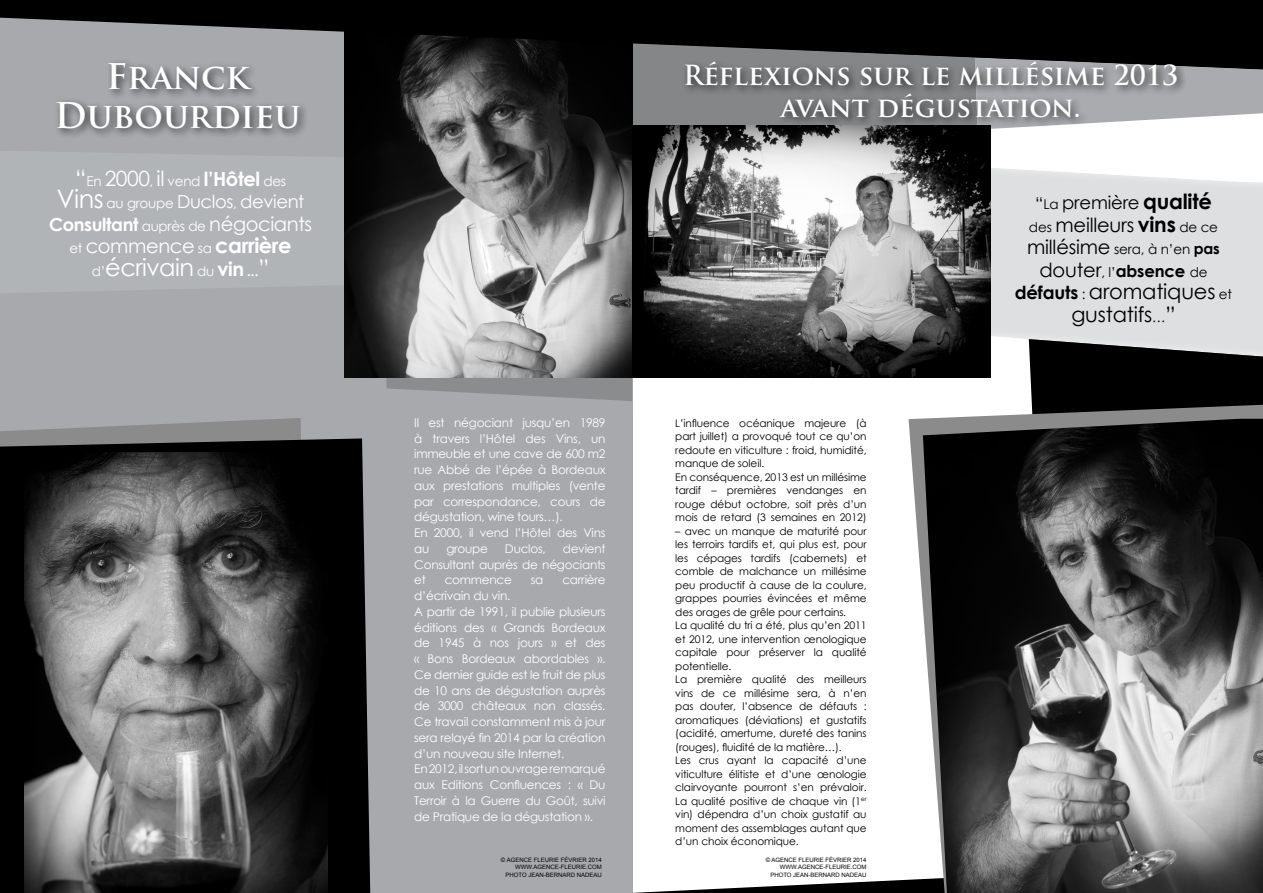
<style>
.page{position:relative;width:1263px;height:893px;background:#fff}
.page>*{position:absolute;margin:0;border:0;box-sizing:border-box;transform-origin:0 0}
.t1{font:700 34.5px/39px "Trajan Pro";color:#fff;text-align:center}
.t2{font:700 27px/31.5px "Trajan Pro";color:#fff;text-align:center}
.t3{font:24px "Century Gothic";letter-spacing:-.02em;color:#fff}
.t4{font:21px/22.5px "Century Gothic";letter-spacing:-.01em;color:#000;text-align:center}
.t5{font:19.5px "Century Gothic";letter-spacing:-.02em;color:#fff}
.t6{font:19.5px "Century Gothic";letter-spacing:-.01em;color:#000}
.t7{font:18px "Century Gothic";letter-spacing:-.01em;color:#000}
.t8{font:700 16.5px "Century Gothic";letter-spacing:-.01em;color:#000}
.t9{font:13.5px/22.5px "Century Gothic";letter-spacing:-.02em;color:#fff;text-align:center}
.t10{font:13.5px "Century Gothic";letter-spacing:-.01em;color:#000}
.t11{font:12px/15.8px "Century Gothic";letter-spacing:-.02em;color:#fff}
.t12{font:10.5px/13.5px "Century Gothic";letter-spacing:-.01em;color:#000}
.t13{font:6px/7.5px "Arial";color:#000;text-align:right}
.s1{font-size:22.5px}
.s2{font-size:21px}
.s3{font-weight:700;font-size:19.5px}
.s4{font-size:25.5px}
.s5{font-size:18px}
.s6{font-weight:700;font-size:18px}
.s7{font-size:19.5px}
.s8{font-size:13.5px}
.s9{font-weight:700;font-size:21px}
.s10{font-weight:700;font-size:13.5px}
.s11{font-size:16.5px}
.s12{font-weight:700;font-size:15px}
.s13{font-weight:400;font-size:19.5px}
.s14{font-weight:400;font-size:13.5px}
</style>
<div class="page">
<div style="left:0;top:0;width:632px;height:893px;background:#a7a9ac"></div>
<div style="left:0;top:151px;width:345px;height:142px;background:#b1b4b6"></div>
<svg style="left:386px;top:378px;width:246px;height:23px;fill:#8a8c8e"></svg>
<div style="left:1029px;top:360px;width:234px;height:45px;background:#000"></div>
<svg style="left:632px;top:873px;width:276px;height:20px"></svg>
<svg style="left:344px;top:69px;width:919px;height:80px"></svg>
<svg style="left:0;top:418px;width:301px;height:20px;fill:#8b8b8b"></svg>
<svg style="left:0;top:438px;width:370px;height:455px;background:#0f0f0f"></svg>
<img style="left:25px;top:453px;width:303px;height:440px">
<img style="left:345px;top:69px;width:287px;height:309px">
<svg style="left:0;top:0;width:1263px;height:69px;fill:#000"></svg>
<div style="left:681px;top:57px;width:506px;height:71px;background:#000;opacity:.75"></div>
<svg style="left:908px;top:405px;width:355px;height:488px"></svg>
<img style="left:923px;top:419px;width:340px;height:474px">
<div style="left:895px;top:151px;width:368px;height:209px;background:#fff;opacity:.75"></div>
<img style="left:632px;top:125px;width:359px;height:252px">
<div style="left:53px;top:58px;width:256px;height:81px;background:#000;opacity:.75"></div>
<h1 class="t1" style="left:55px;top:57px;width:248px">Franck<br>Dubourdieu</h1>
<p class="t9" style="left:75px;top:170px;width:213px"><span class="s1">“</span>En <span class="s2">2000</span>, <span class="s2">il</span> vend <span class="s3">l’Hôtel</span> des</p>
<p class="t9" style="left:49px;top:192px;width:265px"><span class="s4">Vins</span> au groupe <span class="s5">Duclos</span>, <span class="s5">devient<br></span><span class="s6">Consultant</span> auprès de <span class="s7">négociants</span></p>
<h3 class="t5" style="left:69px;top:233px;width:224px"><span class="s8">et</span> commence <span class="s8">sa</span> <span class="s9">carrière</span></h3>
<h3 class="t3" style="left:92px;top:250px;width:179px"><span class="s8">d’</span>écrivain <span class="s8">du</span> <span class="s3">vin</span> <span class="s10">...</span><span class="s1">”</span></h3>
<h2 class="t2" style="left:683px;top:60px;width:497px">Réflexions sur le millésime 2013 avant dégustation.</h2>
<p class="t11" style="left:414px;top:414px;width:193px">Il est négociant jusqu’en 1989 à travers l’Hôtel des Vins, un immeuble et une cave de 600 m2 rue Abbé de l’épée à Bordeaux aux prestations multiples (vente par correspondance, cours de dégustation, wine tours…).<br>En 2000, il vend l’Hôtel des Vins au</p>
<p class="t11" style="left:414px;top:540px;width:193px;text-align:justify;text-indent:149px">devient Consultant auprès de négociants et</p>
<p class="t11" style="left:446px;top:540px;width:43px">groupe</p>
<p class="t11" style="left:505px;top:540px;width:42px">Duclos,</p>
<p class="t11" style="left:445px;top:572px;width:69px">commence</p>
<p class="t11" style="left:531px;top:572px;width:14px">sa</p>
<p class="t11" style="left:562px;top:572px;width:45px">carrière</p>
<p class="t11" style="left:414px;top:588px;width:193px">d’écrivain du vin.<br>A partir de 1991, il publie plusieurs éditions des « Grands Bordeaux de 1945 à nos jours » et des « Bons Bordeaux abordables ».<br>Ce dernier guide est le fruit de plus de 10 ans de dégustation auprès de 3000 châteaux non classés.<br>Ce travail constamment mis à jour sera relayé fin 2014 par la création d’un nouveau site Internet.<br>En 2012, il sort un ouvrage remarqué aux Editions Confluences : « Du<br>Terroir à la Guerre du Goût, suivi de Pratique de la dégustation ».</p>
<p class="t12" style="left:675px;top:416px;width:193px">L’influence océanique majeure (à part juillet) a provoqué tout ce qu’on redoute en viticulture : froid, humidité, manque de soleil.<br>En conséquence, 2013 est un millésime tardif – premières vendanges en rouge début octobre, soit près d’un mois de retard (3 semaines en 2012)</p>
<p class="t12" style="left:675px;top:524px;width:193px">– avec un manque de maturité pour les terroirs tardifs et, qui plus est, pour les cépages tardifs (cabernets) et comble de malchance un millésime peu productif à cause de la coulure, grappes pourries évincées et même des orages de grêle pour certains.<br>La qualité du tri a été, plus qu’en 2011 et 2012, une intervention œnologique capitale pour préserver la qualité potentielle.<br>La première qualité des meilleurs vins de ce millésime sera, à n’en pas douter, l’absence de défauts : aromatiques (déviations) et gustatifs (acidité, amertume, dureté des tanins (rouges), fluidité de la matière…).<br>Les crus ayant la capacité d’une viticulture élitiste et d’une œnologie clairvoyante pourront s’en prévaloir.<br>La qualité positive de chaque vin (1<sup>er </sup>vin) dépendra d’un choix gustatif au moment des assemblages autant que d’un choix économique.</p>
<p class="t13" style="left:501px;top:856px;width:76px">© AGENCE FLEURIE FÉVRIER</p>
<p class="t13" style="left:505px;top:856px;width:98px">2014<br>WWW.AGENCE-FLEURIE.COM<br>PHOTO JEAN-BERNARD NADEAU</p>
<p class="t13" style="left:766px;top:856px;width:76px">© AGENCE FLEURIE FÉVRIER</p>
<p class="t13" style="left:770px;top:856px;width:98px">2014<br>WWW.AGENCE-FLEURIE.COM<br>PHOTO JEAN-BERNARD NADEAU</p>
<h3 class="t7" style="left:1035px;top:190px;width:178px"><span class="s11">“</span><span class="s8">La</span> première <span class="s9">qualité</span></h3>
<h3 class="t6" style="left:1029px;top:211px;width:191px"><span class="s8">des</span> meilleurs <span class="s9">vins</span> <span class="s8">de ce</span></h3>
<p class="t10" style="left:1027px;top:240px;width:194px"><span class="s7">millésime</span> sera, à n’en <span class="s12">pas</span></p>
<h3 class="t8" style="left:1039px;top:258px;width:170px"><span class="s13">douter</span><span class="s14">, l’</span>absence <span class="s14">de</span></h3>
<h3 class="t4" style="left:1015px;top:280px;width:219px"><span class="s6">défauts</span> <span class="s8">:</span> aromatiques <span class="s8">et </span>gustatifs<span class="s8">…</span>”</h3>
</div>
